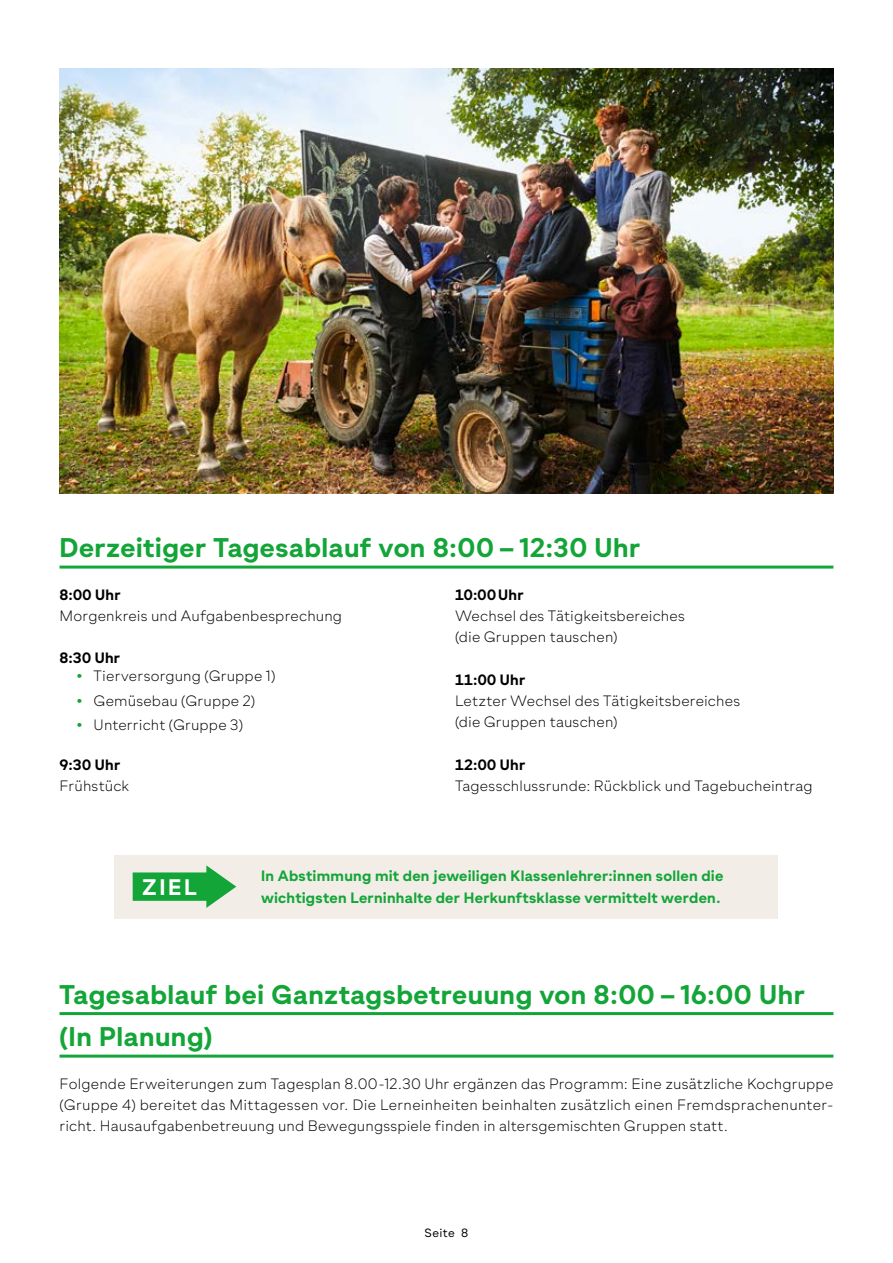
<style>
.page{position:relative;width:893px;height:1263px;background:#fff}
.page>*{position:absolute;margin:0;border:0;box-sizing:border-box;transform-origin:0 0}
.t1{font:700 27px/42.6px "Gramatika";letter-spacing:.02em;color:#13a538}
.t2{font:700 22.5px "Gramatika";color:#fff}
.t3{font:300 15px/21.3px "Gramatika";letter-spacing:.01em;color:#000}
.t4{font:700 15px/21.3px "Gramatika";letter-spacing:.02em;color:#13a538}
.t5{font:700 15px "Gramatika";letter-spacing:.02em;color:#000}
.t6{font:12px "Gramatika";letter-spacing:.025em;color:#000}
.s1{font-weight:700;color:#13a538}
</style>
<div class="page">
<hr style="left:60px;top:566px;width:773px;height:3px;background:#13a538">
<hr style="left:60px;top:1012px;width:773px;height:3px;background:#13a538">
<hr style="left:60px;top:1054px;width:773px;height:3px;background:#13a538">
<div style="left:115px;top:855px;width:663px;height:63px;background:#f2ede7"></div>
<svg style="left:133px;top:865px;width:103px;height:43px"></svg>
<img style="left:60px;top:68px;width:773px;height:425px">
<h1 class="t1" style="left:60px;top:527px;width:582px">Derzeitiger Tagesablauf von 8:00– 12:30 Uhr</h1>
<p class="t5" style="left:60px;top:583px;width:63px">8:00 Uhr</p>
<p class="t3" style="left:60px;top:605px;width:284px">Morgenkreis und Aufgabenbesprechung</p>
<p class="t5" style="left:60px;top:647px;width:62px">8:30 Uhr</p>
<p class="t3" style="left:77px;top:666px;width:200px"><span class="s1">•</span> Tierversorgung (Gruppe 1)</p>
<p class="t3" style="left:77px;top:690px;width:180px"><span class="s1">•</span> Gemüsebau (Gruppe 2)</p>
<p class="t3" style="left:77px;top:714px;width:168px"><span class="s1">•</span> Unterricht (Gruppe 3)</p>
<p class="t5" style="left:60px;top:753px;width:62px">9:30 Uhr</p>
<p class="t3" style="left:60px;top:775px;width:71px">Frühstück</p>
<p class="t5" style="left:455px;top:583px;width:70px">10:00Uhr</p>
<p class="t3" style="left:455px;top:605px;width:231px">Wechsel des Tätigkeitsbereiches (die Gruppen tauschen)</p>
<p class="t5" style="left:455px;top:668px;width:72px">11:00 Uhr</p>
<p class="t3" style="left:455px;top:690px;width:287px">Letzter Wechsel des Tätigkeitsbereiches (die Gruppen tauschen)</p>
<p class="t5" style="left:455px;top:753px;width:72px">12:00 Uhr</p>
<p class="t3" style="left:455px;top:775px;width:359px">Tagesschlussrunde: Rückblick und Tagebucheintrag</p>
<h2 class="t2" style="left:142px;top:870px;width:56px">ZIEL</h2>
<p class="t4" style="left:261px;top:866px;width:464px">In Abstimmung mit den jeweiligen Klassenlehrer:innen sollen die wichtigsten Lerninhalte der Herkunftsklasse vermittelt werden.</p>
<h1 class="t1" style="left:60px;top:973px;width:747px">Tagesablauf bei Ganztagsbetreuung von 8:00– 16:00 Uhr (In Planung)</h1>
<p class="t3" style="left:60px;top:1073px;width:775px;text-align:justify">Folgende Erweiterungen zum Tagesplan 8.00-12.30 Uhr ergänzen das Programm: Eine zusätzliche Kochgruppe (Gruppe 4) bereitet das Mittagessen vor. Die Lerneinheiten beinhalten zusätzlich einen Fremdsprachenunter&shy;richt. Hausaufgabenbetreuung und Bewegungsspiele finden in altersgemischten Gruppen statt.</p>
<p class="t6" style="left:425px;top:1224px;width:45px">Seite 8</p>
</div>
